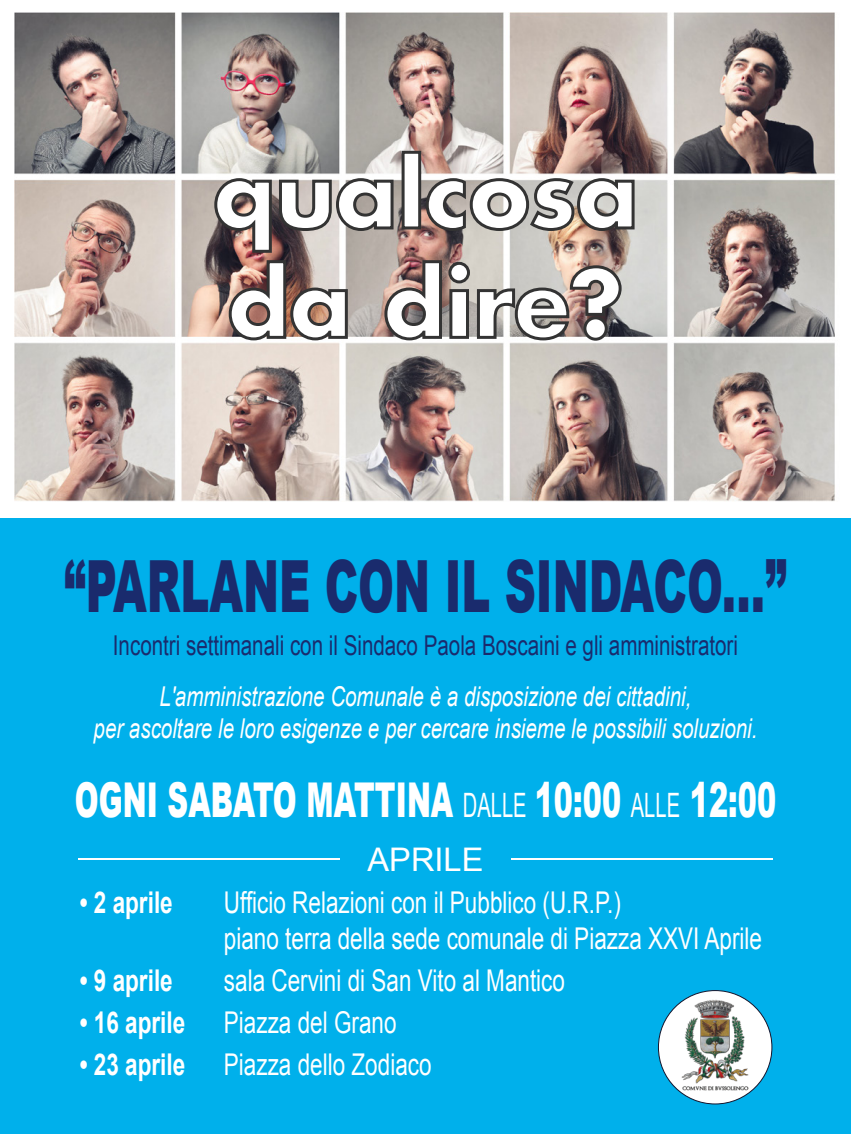
<style>
.page{position:relative;width:851px;height:1134px;background:#fff}
.page>*{position:absolute;margin:0;border:0;box-sizing:border-box;transform-origin:0 0}
.t1{font:700 91.2px/109.4px "Futura LT";color:#fff}
.t2{font:900 72px "Arial";color:#1a2b6d;scale:.6 1}
.t3{font:900 48px "Arial";color:#fff;scale:.6 1}
.t4{font:32.5px "Arial";color:#fff}
.t5{font:30px/36px "Arial";color:#fff;scale:.75 1}
.t6{font:700 30px "Arial";color:#fff;scale:.75 1}
.t7{font:italic 27.3px/32.8px "Arial";color:#fff;text-align:center;scale:.75 1}
.t8{font:27.3px "Arial";color:#1a2b6d;scale:.75 1}
.s1{font-weight:400;font-size:33.6px}
</style>
<div class="page">
<img style="left:14px;top:12px;width:821px;height:490px">
<div style="left:401px;top:151px;width:20px;height:78px;border:3px solid #333"></div>
<img style="left:213px;top:177px;width:423px;height:165px">
<div style="left:0;top:518px;width:850px;height:616px;background:#00b0eb"></div>
<div style="left:658px;top:990px;width:113px;height:114px;background:#fff;border-radius:50%"></div>
<img style="left:679px;top:997px;width:70px;height:94px">
<hr style="left:79px;top:858px;width:261px;height:1px;background:#fff">
<hr style="left:511px;top:858px;width:261px;height:1px;background:#fff">
<h1 class="t1" style="left:213px;top:138px;width:427px">qualcosa da dire?</h1>
<h2 class="t2" style="left:64px;top:534px;width:1205px">“PARLANE CON IL SINDACO...”</h2>
<p class="t8" style="left:113px;top:628px;width:834px">Incontri settimanali con il Sindaco Paola Boscaini e gli amministratori</p>
<p class="t7" style="left:94px;top:680px;width:886px">L'amministrazione Comunale è a disposizione dei cittadini,<br>per ascoltare le loro esigenze e per cercare insieme le possibili soluzioni.</p>
<h3 class="t3" style="left:75px;top:765px;width:1170px">OGNI SABATO MATTINA <span class="s1">DALLE</span> 10:00 <span class="s1">ALLE</span> 12:00</h3>
<p class="t4" style="left:367px;top:838px;width:117px">APRILE</p>
<p class="t6" style="left:80px;top:882px;width:125px">• 2 aprile</p>
<p class="t5" style="left:224px;top:884px;width:718px">Ufficio Relazioni con il Pubblico (U.R.P.)<br>piano terra della sede comunale di Piazza XXVI Aprile</p>
<p class="t6" style="left:80px;top:960px;width:125px">• 9 aprile</p>
<p class="t5" style="left:224px;top:962px;width:456px">sala Cervini di San Vito al Mantico</p>
<p class="t6" style="left:80px;top:1002px;width:142px">• 16 aprile</p>
<p class="t5" style="left:224px;top:1004px;width:232px">Piazza del Grano</p>
<p class="t6" style="left:80px;top:1044px;width:142px">• 23 aprile</p>
<p class="t5" style="left:224px;top:1046px;width:278px">Piazza dello Zodiaco</p>
</div>
